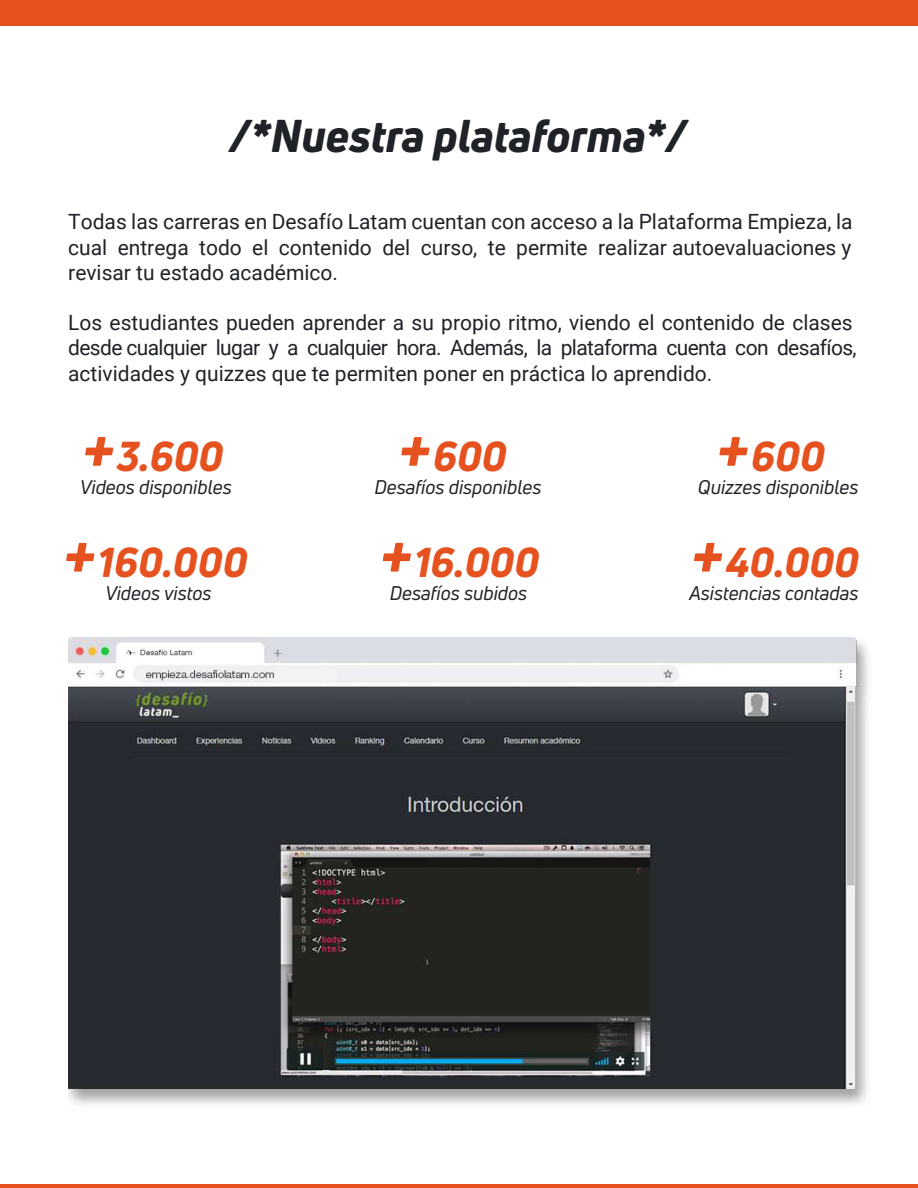
<style>
.page{position:relative;width:918px;height:1188px;background:#fff}
.page>*{position:absolute;margin:0;border:0;box-sizing:border-box;transform-origin:0 0}
.t1{font:italic 800 45px "Uni Neue";color:#1f2328}
.t2{font:italic 800 40.95px "Uni Neue";color:#e5521f}
.t3{font:21px/25.2px "Roboto";color:#1f2328;text-align:justify}
.t4{font:italic 19.35px "Uni Neue";color:#1f2328}
.s1{font-size:58.2px}
</style>
<div class="page">
<img style="left:68px;top:638px;width:800px;height:468px">
<div style="left:0;top:0;width:918px;height:25px;background:#e5521f"></div>
<hr style="left:0;top:1184px;width:918px;height:4px;background:#e5521f">
<h1 class="t1" style="left:229px;top:106px;width:459px">/*Nuestra plataforma*/</h1>
<p class="t3" style="left:68px;top:209px;width:786px">Todas las carreras en Desafío Latam cuentan con acceso a la Plataforma Empieza, la cual entrega todo el contenido del curso, te permite realizar autoevaluaciones y revisar tu estado académico.</p>
<p class="t3" style="left:68px;top:309px;width:790px;text-align:left">Los estudiantes pueden aprender a su propio ritmo, viendo el contenido de clases desde cualquier lugar y a cualquier hora. Además, la plataforma cuenta con desafíos, actividades y quizzes que te permiten poner en práctica lo aprendido.</p>
<h2 class="t2" style="left:80px;top:428px;width:145px"><span class="s1">+</span>3.600</h2>
<p class="t4" style="left:80px;top:475px;width:153px">Videos disponibles</p>
<h2 class="t2" style="left:61px;top:534px;width:188px"><span class="s1">+</span>160.000</h2>
<p class="t4" style="left:105px;top:581px;width:108px">Videos vistos</p>
<h2 class="t2" style="left:396px;top:428px;width:112px"><span class="s1">+</span>600</h2>
<p class="t4" style="left:374px;top:475px;width:168px">Desafíos disponibles</p>
<h2 class="t2" style="left:378px;top:534px;width:163px"><span class="s1">+</span>16.000</h2>
<p class="t4" style="left:390px;top:581px;width:139px">Desafíos subidos</p>
<h2 class="t2" style="left:714px;top:428px;width:112px"><span class="s1">+</span>600</h2>
<p class="t4" style="left:698px;top:475px;width:162px">Quizzes disponibles</p>
<h2 class="t2" style="left:689px;top:534px;width:172px"><span class="s1">+</span>40.000</h2>
<p class="t4" style="left:690px;top:581px;width:171px">Asistencias contadas</p>
</div>
